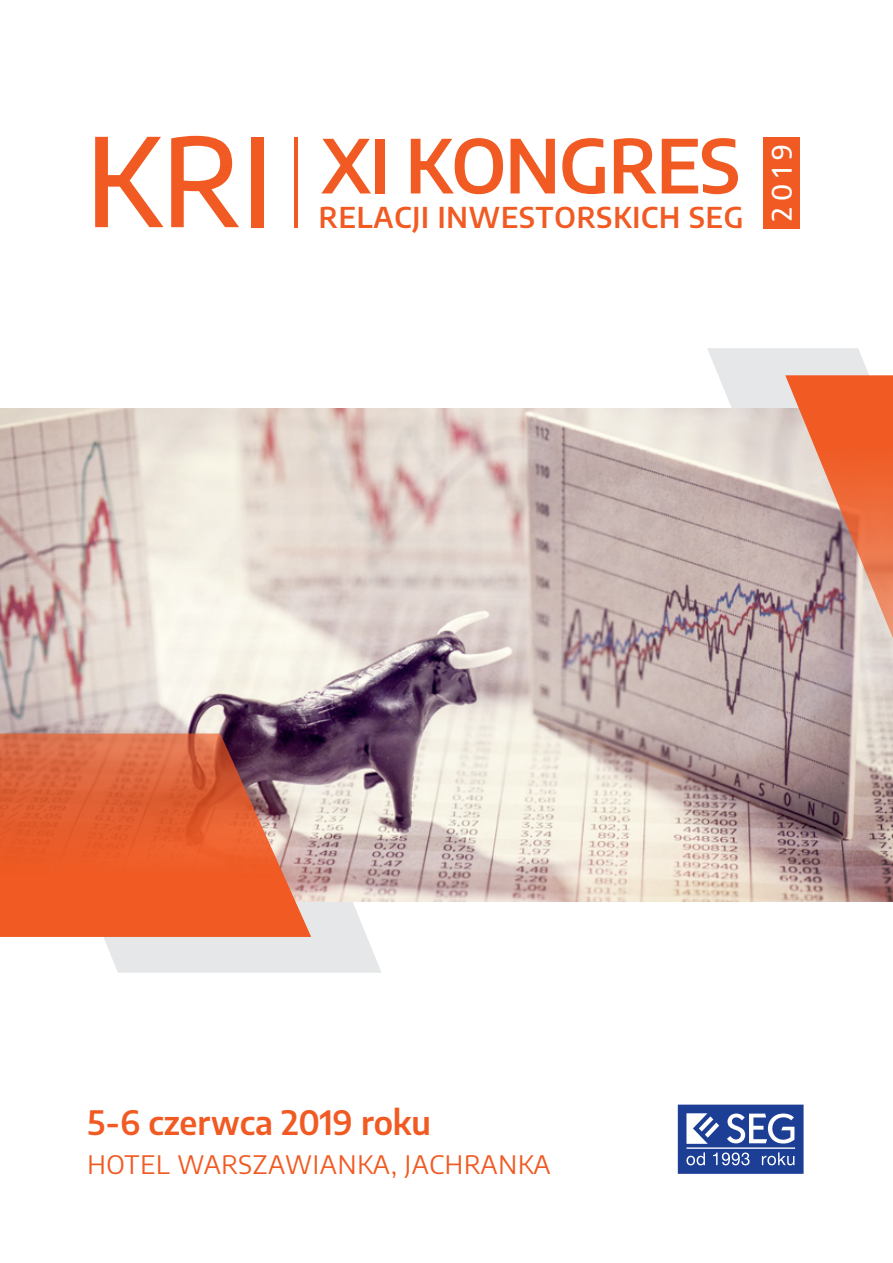
<style>
.page{position:relative;width:893px;height:1263px;background:#fff}
.page>*{position:absolute;margin:0;border:0;box-sizing:border-box;transform-origin:0 0}
.t1{font:500 122.1px "Encode Sans";color:#f15a22}
.t2{font:600 73.95px "Encode Sans";letter-spacing:-.015em;color:#f15a22}
.t3{font:600 33px "Encode Sans";letter-spacing:-.005em;color:#f15a22}
.t4{font:600 28.2px "Encode Sans";letter-spacing:.03em;color:#f15a22}
.t5{font:500 26.85px "Encode Sans";color:#fff}
.t6{font:25.5px "Encode Sans";letter-spacing:.03em;color:#f15a22}
</style>
<div class="page">
<svg style="left:678px;top:1104px;width:125px;height:70px;background:#506aac"></svg>
<svg style="left:104px;top:901px;width:278px;height:72px;background:#e8e9ea"></svg>
<img style="left:0;top:408px;width:893px;height:493px">
<svg style="left:707px;top:348px;width:186px;height:362px;background:#d0a79c"></svg>
<svg style="left:0;top:733px;width:311px;height:204px;background:#da623a"></svg>
<div style="left:763px;top:137px;width:37px;height:92px;background:#f15a22"></div>
<hr style="left:294px;top:137px;width:4px;height:90px;background:#f15a22">
<h1 class="t1" style="left:86px;top:95px;width:189px">KRI</h1>
<h2 class="t2" style="left:322px;top:112px;width:420px">XI KONGRES</h2>
<p class="t5" style="left:763px;top:221px;width:79px;rotate:-90deg">2019</p>
<p class="t4" style="left:319px;top:197px;width:426px">RELACJI INWESTORSKICH SEG</p>
<p class="t3" style="left:87px;top:1099px;width:345px">5-6 czerwca 2019 roku</p>
<p class="t6" style="left:87px;top:1147px;width:465px">HOTEL WARSZAWIANKA, JACH RANKA</p>
</div>
